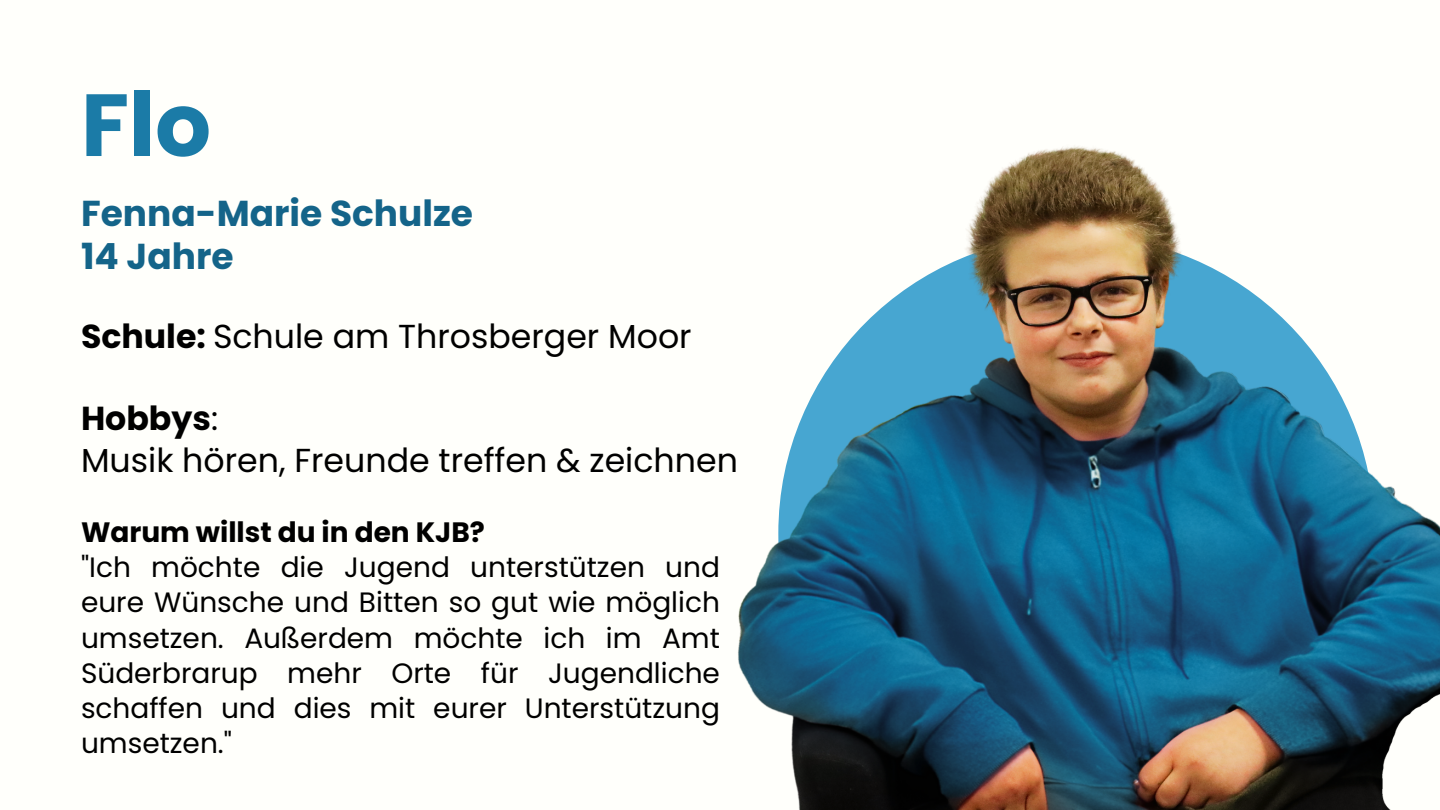
<style>
.page{position:relative;width:1440px;height:810px;background:#fffffb}
.page>*{position:absolute;margin:0;border:0;box-sizing:border-box;transform-origin:0 0}
.t1{font:700 88px "Poppins";color:#1b7ba7}
.t2{font:700 36px "Poppins";color:#146489}
.t3{font:33.2px "Poppins";color:#000}
.t4{font:700 33.2px "Poppins";color:#000}
.t5{font:28px/35.2px "Poppins";color:#000;text-align:justify}
.t6{font:700 28px "Poppins";color:#000}
.s1{font-weight:700}
.s2{font-weight:400}
</style>
<div class="page">
<img style="left:738px;top:146px;width:702px;height:664px">
<p class="t1" style="left:81px;top:64px;width:132px">Flo</p>
<p class="t2" style="left:81px;top:188px;width:394px">Fenna-Marie Schulze</p>
<p class="t2" style="left:81px;top:231px;width:154px">14 Jahre</p>
<p class="t3" style="left:81px;top:313px;width:612px"><span class="s1">Schule:</span> Schule am Throsberger Moor</p>
<p class="t4" style="left:81px;top:395px;width:139px">Hobbys<span class="s2">:</span></p>
<p class="t3" style="left:81px;top:437px;width:659px">Musik hören, Freunde treffen &amp; zeichnen</p>
<p class="t6" style="left:81px;top:513px;width:405px">Warum willst du in den KJB?</p>
<p class="t5" style="left:81px;top:550px;width:641px">"Ich möchte die Jugend unterstützen und eure Wünsche und Bitten so gut wie möglich umsetzen. Außerdem möchte ich im Amt Süderbrarup mehr Orte für Jugendliche schaffen und dies mit eurer Unterstützung umsetzen."</p>
</div>
